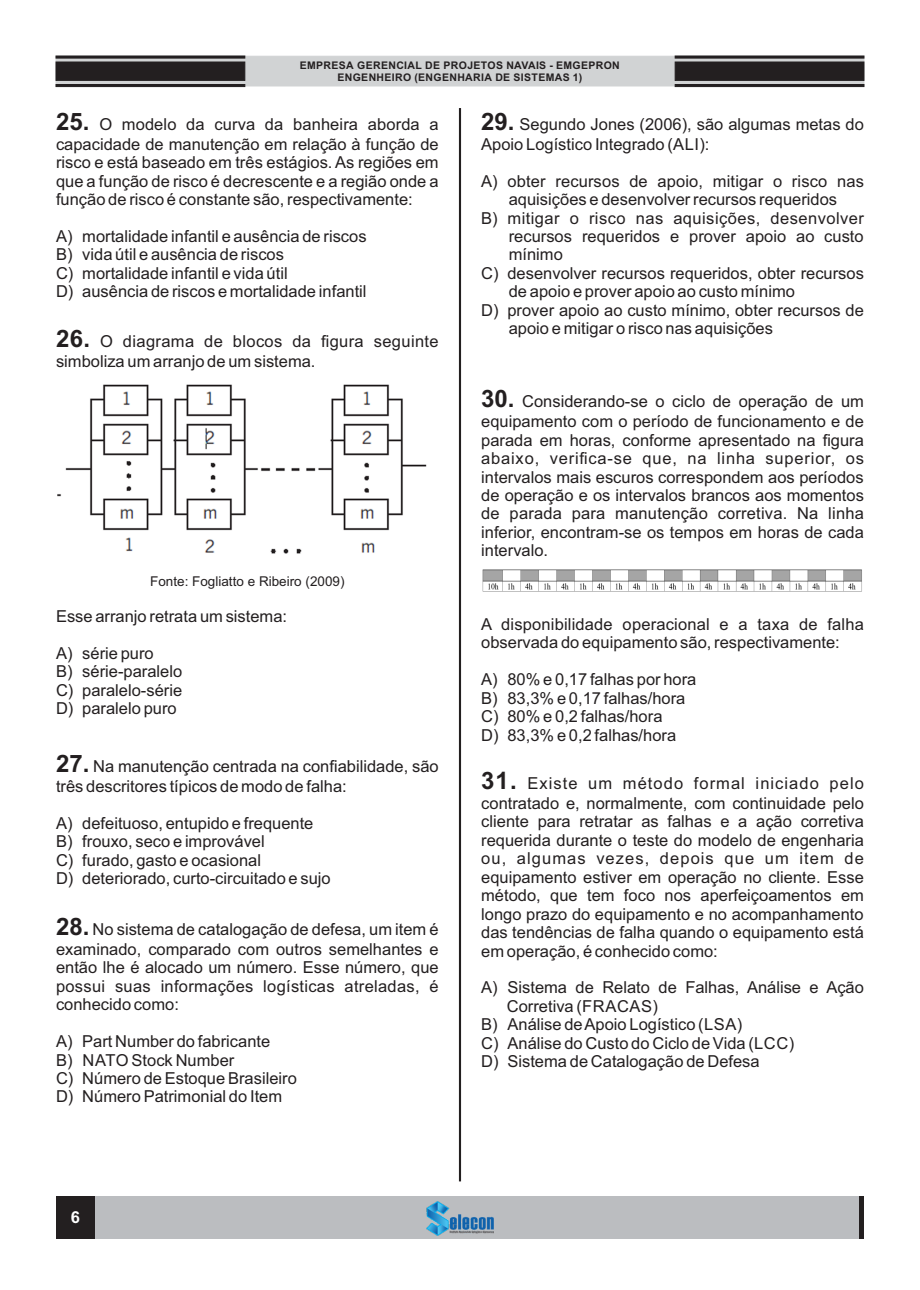
<style>
.page{position:relative;width:920px;height:1290px;background:#fff}
.page>*{position:absolute;margin:0;border:0;box-sizing:border-box;transform-origin:0 0}
.t1{font:16.5px/18.5px "Arial";color:#231f20}
.t2{font:16.5px/20px "Arial";letter-spacing:.02em;color:#231f20}
.t3{font:16.5px "Arial";letter-spacing:.025em;color:#231f20}
.t4{font:700 16.5px "Arial";color:#fff}
.t5{font:13.5px "Arial";color:#231f20}
.t6{font:700 10.5px/11.7px "Arial";letter-spacing:.035em;color:#231f20;text-align:center}
.s1{font-weight:700;font-size:24px}
</style>
<div class="page">
<div style="left:56px;top:1196px;width:808px;height:42px;background:#bbbdc0"></div>
<img style="left:426px;top:1201px;width:68px;height:34px">
<div style="left:859px;top:1196px;width:5px;height:42px;background:#231f20"></div>
<div style="left:56px;top:1196px;width:38px;height:42px;background:#231f20"></div>
<hr style="left:459px;top:108px;width:2px;height:1073px;background:#231f20">
<img style="left:57px;top:384px;width:370px;height:170px">
<img style="left:482px;top:569px;width:380px;height:23px">
<svg style="left:55px;top:55px;width:810px;height:32px;background:#929192"></svg>
<p class="t6" style="left:300px;top:61px;width:322px">EMPRESA GERENCIAL DE PROJETOS NAVAIS - EMGEPRON<br>ENGENHEIRO (ENGENHARIA DE SISTEMAS 1)</p>
<p class="t1" style="left:56px;top:116px;width:384px;line-height:20px"><span class="s1">25.</span> O modelo da curva da banheira aborda a capacidade de manutenção em relação à função de</p>
<p class="t1" style="left:56px;top:155px;width:384px;text-align:justify">risco e está baseado em três estágios. As regiões em que a função de risco é decrescente e a região onde a função de risco é constante são, respectivamente:</p>
<p class="t1" style="left:56px;top:228px;width:312px">A) mortalidade infantil e ausência de riscos B) vida útil e ausência de riscos<br>C) mortalidade infantil e vida útil<br>D) ausência de riscos e mortalidade infantil</p>
<p class="t2" style="left:56px;top:333px;width:384px"><span class="s1">26.</span> O diagrama de blocos da figura seguinte simboliza um arranjo de um sistema.</p>
<p class="t5" style="left:150px;top:576px;width:196px">Fonte: Fogliatto e Ribeiro (2009)</p>
<p class="t1" style="left:56px;top:609px;width:233px">Esse arranjo retrata um sistema:</p>
<p class="t1" style="left:56px;top:645px;width:128px">A) série puro<br>B) série-paralelo<br>C) paralelo-série<br>D) paralelo puro</p>
<p class="t1" style="left:56px;top:758px;width:384px;line-height:20px"><span class="s1">27.</span> Na manutenção centrada na confiabilidade, são três descritores típicos de modo de falha:</p>
<p class="t1" style="left:56px;top:815px;width:276px">A) defeituoso, entupido e frequente B) frouxo, seco e improvável<br>C) furado, gasto e ocasional<br>D) deteriorado, curto-circuitado e sujo</p>
<p class="t1" style="left:56px;top:921px;width:384px;line-height:20px"><span class="s1">28.</span> No sistema de catalogação de defesa, um item é examinado, comparado com outros semelhantes e</p>
<p class="t1" style="left:56px;top:960px;width:384px;text-align:justify">então lhe é alocado um número. Esse número, que possui suas informações logísticas atreladas, é conhecido como:</p>
<p class="t1" style="left:56px;top:1033px;width:242px">A) Part Number do fabricante<br>B) NATO Stock Number<br>C) Número de Estoque Brasileiro<br>D) Número Patrimonial do Item</p>
<p class="t4" style="left:71px;top:1211px;width:11px">6</p>
<p class="t1" style="left:481px;top:116px;width:384px;line-height:20px"><span class="s1">29.</span> Segundo Jones (2006), são algumas metas do<br>Apoio Logístico Integrado (ALI):</p>
<p class="t1" style="left:481px;top:173px;width:384px">A) obter recursos de apoio, mitigar o risco nas</p>
<p class="t1" style="left:509px;top:192px;width:330px">aquisições e desenvolver recursos requeridos</p>
<p class="t3" style="left:481px;top:211px;width:384px">B) mitigar o risco nas aquisições, desenvolver</p>
<p class="t1" style="left:509px;top:228px;width:356px">recursos requeridos e prover apoio ao custo</p>
<p class="t1" style="left:509px;top:247px;width:56px">mínimo</p>
<p class="t1" style="left:481px;top:265px;width:384px">C) desenvolver recursos requeridos, obter recursos</p>
<p class="t1" style="left:509px;top:284px;width:288px">de apoio e prover apoio ao custo mínimo</p>
<p class="t1" style="left:481px;top:302px;width:384px">D) prover apoio ao custo mínimo, obter recursos de</p>
<p class="t1" style="left:509px;top:321px;width:266px">apoio e mitigar o risco nas aquisições</p>
<p class="t1" style="left:481px;top:393px;width:384px;line-height:20px"><span class="s1">30.</span> Considerando-se o ciclo de operação de um equipamento com o período de funcionamento e de</p>
<p class="t1" style="left:481px;top:432px;width:384px;text-align:justify">parada em horas, conforme apresentado na figura abaixo, verifica-se que, na linha superior, os intervalos mais escuros correspondem aos períodos de operação e os intervalos brancos aos momentos de parada para manutenção corretiva. Na linha inferior, encontram-se os tempos em horas de cada intervalo.</p>
<p class="t1" style="left:481px;top:616px;width:384px">A disponibilidade operacional e a taxa de falha observada do equipamento são, respectivamente:</p>
<p class="t1" style="left:481px;top:672px;width:217px">A) 80% e 0,17 falhas por hora<br>B) 83,3% e 0,17 falhas/hora<br>C) 80% e 0,2 falhas/hora<br>D) 83,3% e 0,2 falhas/hora</p>
<p class="t1" style="left:481px;top:775px;width:384px;line-height:20px"><span class="s1">31.</span> Existe um método formal iniciado pelo contratado e, normalmente, com continuidade pelo</p>
<p class="t1" style="left:481px;top:814px;width:384px;text-align:justify">cliente para retratar as falhas e a ação corretiva requerida durante o teste do modelo de engenharia ou, algumas vezes, depois que um item de equipamento estiver em operação no cliente. Esse método, que tem foco nos aperfeiçoamentos em longo prazo do equipamento e no acompanhamento das tendências de falha quando o equipamento está em operação, é conhecido como:</p>
<p class="t1" style="left:481px;top:980px;width:384px">A) Sistema de Relato de Falhas, Análise e Ação</p>
<p class="t1" style="left:507px;top:998px;width:153px">Corretiva (FRACAS)</p>
<p class="t1" style="left:481px;top:1017px;width:262px">B) Análise de Apoio Logístico (LSA)</p>
<p class="t1" style="left:481px;top:1035px;width:314px">C) Análise do Custo do Ciclo de Vida (LCC)</p>
<p class="t1" style="left:481px;top:1053px;width:280px">D) Sistema de Catalogação de Defesa</p>
</div>
